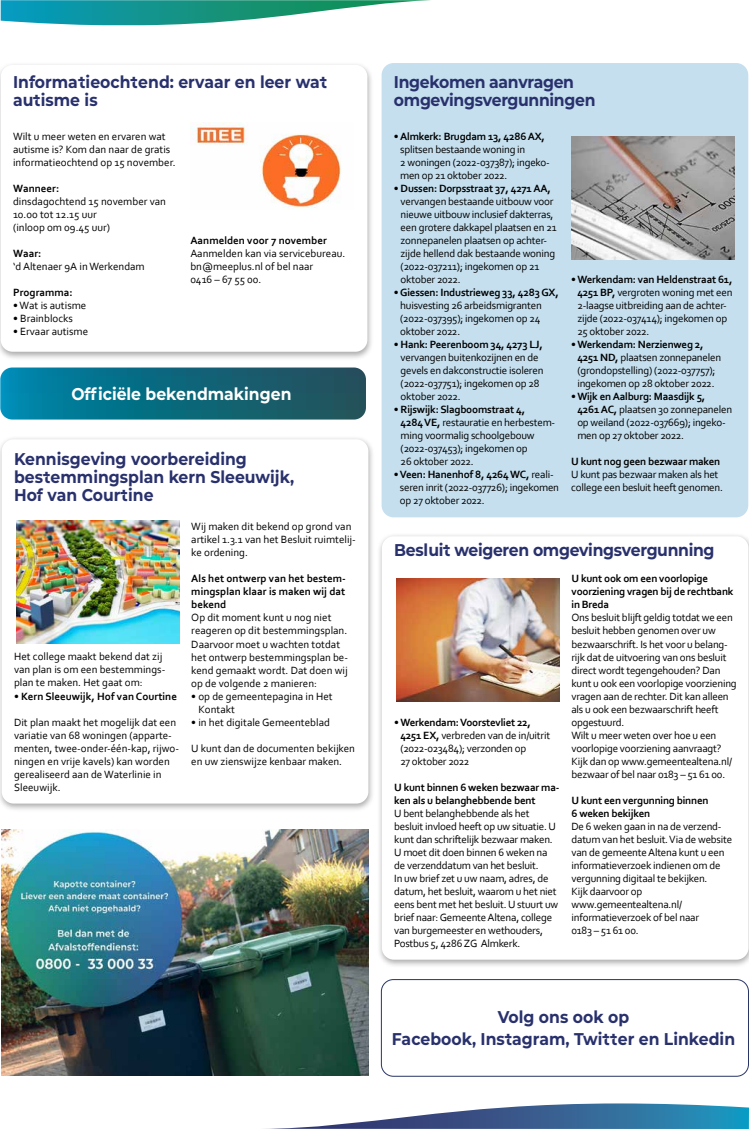
<style>
.page{position:relative;width:749px;height:1129px;background:#fff}
.page>*{position:absolute;margin:0;border:0;box-sizing:border-box;transform-origin:0 0}
.t1{font:700 17px/18px "Mont Altena";color:#29316d}
.t2{font:700 17px/18px "Mont Altena";letter-spacing:-.02em;color:#29316d}
.t3{font:700 17px "Mont Altena";color:#fff}
.t4{font:11px/13px "Corbel";letter-spacing:-.02em;color:#000}
.t5{font:11px/13px "Corbel";color:#000}
.t6{font:700 11px/13px "Corbel";letter-spacing:-.02em;color:#000}
.t7{font:700 11px "Corbel";color:#000}
.s1{font-weight:700}
</style>
<div class="page">
<svg style="left:1px;top:0;width:430px;height:25px"></svg>
<svg style="left:293px;top:1103px;width:455px;height:25px"></svg>
<div style="left:381px;top:978px;width:367px;height:98px;border:1px solid #293467;border-radius:12px"></div>
<svg style="left:0;top:367px;width:366px;height:52px;background:#126b81"></svg>
<div style="left:0;top:61px;width:374px;height:300px;background:#000;opacity:.34"></div>
<div style="left:1px;top:65px;width:366px;height:287px;background:#fff;border-radius:12px"></div>
<img style="left:190px;top:122px;width:151px;height:88px">
<div style="left:0;top:436px;width:375px;height:376px;background:#000;opacity:.34"></div>
<div style="left:2px;top:439px;width:366px;height:364px;background:#fff;border-radius:12px"></div>
<img style="left:16px;top:520px;width:163px;height:123px">
<div style="left:381px;top:63px;width:367px;height:454px;background:#c5dfee;border-radius:12px"></div>
<img style="left:571px;top:136px;width:163px;height:123px">
<div style="left:376px;top:533px;width:372px;height:435px;background:#000;opacity:.34"></div>
<div style="left:382px;top:536px;width:366px;height:423px;background:#fff;border-radius:12px"></div>
<img style="left:396px;top:578px;width:163px;height:123px">
<img style="left:2px;top:829px;width:366px;height:246px">
<h1 class="t1" style="left:13px;top:72px;width:316px">Informatieochtend: ervaar en leer wat autisme is</h1>
<p class="t5" style="left:13px;top:130px;width:164px">Wilt u meer weten en ervaren wat autisme is? Kom dan naar de gratis informatieochtend op 15 november.</p>
<p class="t7" style="left:13px;top:182px;width:48px">Wanneer:</p>
<p class="t5" style="left:13px;top:195px;width:154px">dinsdagochtend 15 november van<br>10.00 tot 12.15 uur<br>(inloop om 09.45 uur)</p>
<p class="t6" style="left:13px;top:247px;width:30px">Waar:</p>
<p class="t5" style="left:13px;top:260px;width:133px">‘d Altenaer 9A in Werkendam</p>
<p class="t7" style="left:13px;top:286px;width:61px">Programma:</p>
<p class="t5" style="left:13px;top:299px;width:75px">• Wat is autisme</p>
<p class="t5" style="left:13px;top:312px;width:61px">• Brainblocks</p>
<p class="t5" style="left:13px;top:325px;width:77px">• Ervaar autisme</p>
<p class="t7" style="left:190px;top:234px;width:138px">Aanmelden voor 7 november</p>
<p class="t5" style="left:190px;top:247px;width:156px">Aanmelden kan via servicebureau. bn@meeplus.nl of bel naar<br>0416 – 67 55 00.</p>
<h1 class="t3" style="left:71px;top:381px;width:221px">Officiële bekendmakingen</h1>
<h1 class="t1" style="left:14px;top:449px;width:281px">Kennisgeving voorbereiding bestemmingsplan kern Sleeuwijk,<br>Hof van Courtine</h1>
<p class="t5" style="left:14px;top:650px;width:153px">Het college maakt bekend dat zij van plan is om een bestemmings&shy;plan te maken. Het gaat om:</p>
<p class="t7" style="left:14px;top:689px;width:164px">• Kern Sleeuwijk, Hof van Courtine</p>
<p class="t5" style="left:14px;top:715px;width:166px">Dit plan maakt het mogelijk dat een variatie van 68 woningen (apparte&shy;menten, twee-onder-één-kap, rijwo&shy;ningen en vrije kavels) kan worden gerealiseerd aan de Waterlinie in<br>Sleeuwijk.</p>
<p class="t5" style="left:191px;top:520px;width:166px">Wij maken dit bekend op grond van artikel 1.3.1 van het Besluit ruimtelij&shy;ke ordening.</p>
<p class="t6" style="left:191px;top:572px;width:156px;text-align:justify">Als het ontwerp van het bestem&shy;mingsplan klaar is maken wij dat bekend</p>
<p class="t5" style="left:191px;top:611px;width:158px">Op dit moment kunt u nog niet reageren op dit bestemmingsplan.<br>Daarvoor moet u wachten totdat het ontwerp bestemmingsplan be&shy;kend gemaakt wordt. Dat doen wij op de volgende 2 manieren:</p>
<p class="t5" style="left:198px;top:689px;width:136px;text-indent:-7px">• op de gemeentepagina in Het<br>Kontakt</p>
<p class="t5" style="left:191px;top:715px;width:140px">• in het digitale Gemeenteblad</p>
<p class="t5" style="left:191px;top:741px;width:165px">U kunt dan de documenten bekijken en uw zienswijze kenbaar maken.</p>
<h1 class="t2" style="left:394px;top:72px;width:203px">Ingekomen aanvragen omgevingsvergunningen</h1>
<p class="t6" style="left:394px;top:130px;width:152px">• Almkerk: Brugdam 13, 4286 AX,</p>
<p class="t4" style="left:400px;top:143px;width:151px">splitsen bestaande woning in<br>2 woningen (2022-037387); ingeko&shy;men op 21 oktober 2022.</p>
<p class="t6" style="left:394px;top:182px;width:158px">• Dussen: Dorpsstraat 37, 4271 AA,</p>
<p class="t4" style="left:400px;top:195px;width:157px">vervangen bestaande uitbouw voor nieuwe uitbouw inclusief dakterras, een grotere dakkapel plaatsen en 21 zonnepanelen plaatsen op achter&shy;zijde hellend dak bestaande woning (2022-037211); ingekomen op 21 oktober 2022.</p>
<p class="t6" style="left:394px;top:286px;width:166px">• Giessen: Industrieweg 33, 4283 GX,</p>
<p class="t4" style="left:400px;top:299px;width:143px;text-align:justify">huisvesting 26 arbeidsmigranten (2022-037395); ingekomen op 24 oktober 2022.</p>
<p class="t6" style="left:394px;top:338px;width:150px">• Hank: Peerenboom 34, 4273 LJ,</p>
<p class="t4" style="left:400px;top:351px;width:144px">vervangen buitenkozijnen en de gevels en dakconstructie isoleren (2022-037751); ingekomen op 28 oktober 2022.</p>
<p class="t4" style="left:400px;top:403px;width:156px;text-indent:-7px"><span class="s1">• Rijswijk: Slagboomstraat 4,<br>4284 VE,</span> restauratie en herbestem&shy;ming voormalig schoolgebouw (2022-037453); ingekomen op<br>26 oktober 2022.</p>
<p class="t4" style="left:400px;top:468px;width:161px;text-indent:-6px"><span class="s1">• Veen: Hanenhof 8, 4264 WC,</span> reali&shy;seren inrit (2022-037726); ingekomen op 27 oktober 2022.</p>
<p class="t4" style="left:577px;top:273px;width:157px;text-indent:-6px"><span class="s1">• Werkendam: van Heldenstraat 61,<br>4251 BP,</span> vergroten woning met een<br>2-laagse uitbreiding aan de achter&shy;zijde (2022-037414); ingekomen op<br>25 oktober 2022.</p>
<p class="t4" style="left:577px;top:338px;width:145px;text-indent:-6px"><span class="s1">• Werkendam: Nerzienweg 2,<br>4251 ND,</span> plaatsen zonnepanelen (grondopstelling) (2022-037757); ingekomen op 28 oktober 2022.</p>
<p class="t4" style="left:577px;top:390px;width:156px;text-indent:-6px"><span class="s1">• Wijk en Aalburg: Maasdijk 5,<br>4261 AC,</span> plaatsen 30 zonnepanelen op weiland (2022-037669); ingeko&shy;men op 27 oktober 2022.</p>
<p class="t6" style="left:571px;top:455px;width:151px">U kunt nog geen bezwaar maken</p>
<p class="t4" style="left:571px;top:468px;width:153px">U kunt pas bezwaar maken als het college een besluit heeft genomen.</p>
<h1 class="t2" style="left:394px;top:540px;width:322px">Besluit weigeren omgevingsvergunning</h1>
<p class="t4" style="left:400px;top:715px;width:151px;text-indent:-6px"><span class="s1">• Werkendam: Voorstevliet 22,<br>4251 EX,</span> verbreden van de in/uitrit (2022-023484); verzonden op<br>27 oktober 2022</p>
<p class="t6" style="left:394px;top:780px;width:167px">U kunt binnen 6 weken bezwaar ma&shy;ken als u belanghebbende bent</p>
<p class="t4" style="left:394px;top:806px;width:166px">U bent belanghebbende als het besluit invloed heeft op uw situatie. U kunt dan schriftelijk bezwaar maken.<br>U moet dit doen binnen 6 weken na de verzenddatum van het besluit.<br>In uw brief zet u uw naam, adres, de datum, het besluit, waarom u het niet eens bent met het besluit. U stuurt uw brief naar: Gemeente Altena, college van burgemeester en wethouders, Postbus 5, 4286 ZG Almkerk.</p>
<p class="t6" style="left:571px;top:572px;width:164px">U kunt ook om een voorlopige voorziening vragen bij de rechtbank in Breda</p>
<p class="t4" style="left:571px;top:611px;width:167px">Ons besluit blijft geldig totdat we een besluit hebben genomen over uw bezwaarschrift. Is het voor u belang&shy;rijk dat de uitvoering van ons besluit direct wordt tegengehouden? Dan kunt u ook een voorlopige voorziening vragen aan de rechter. Dit kan alleen als u ook een bezwaarschrift heeft opgestuurd.<br>Wilt u meer weten over hoe u een voorlopige voorziening aanvraagt?<br>Kijk dan op www.gemeentealtena.nl/ bezwaar of bel naar 0183 – 51 61 00.</p>
<p class="t6" style="left:571px;top:793px;width:139px">U kunt een vergunning binnen<br>6 weken bekijken</p>
<p class="t4" style="left:571px;top:819px;width:162px">De 6 weken gaan in na de verzend&shy;datum van het besluit. Via de website van de gemeente Altena kunt u een informatieverzoek indienen om de vergunning digitaal te bekijken.<br>Kijk daarvoor op www.gemeentealtena.nl/ informatieverzoek of bel naar<br>0183 – 51 61 00.</p>
<h1 class="t1" style="left:392px;top:1004px;width:345px;line-height:22px;text-align:center">Volg ons ook op<br>Facebook, Instagram, Twitter en Linkedin</h1>
</div>
